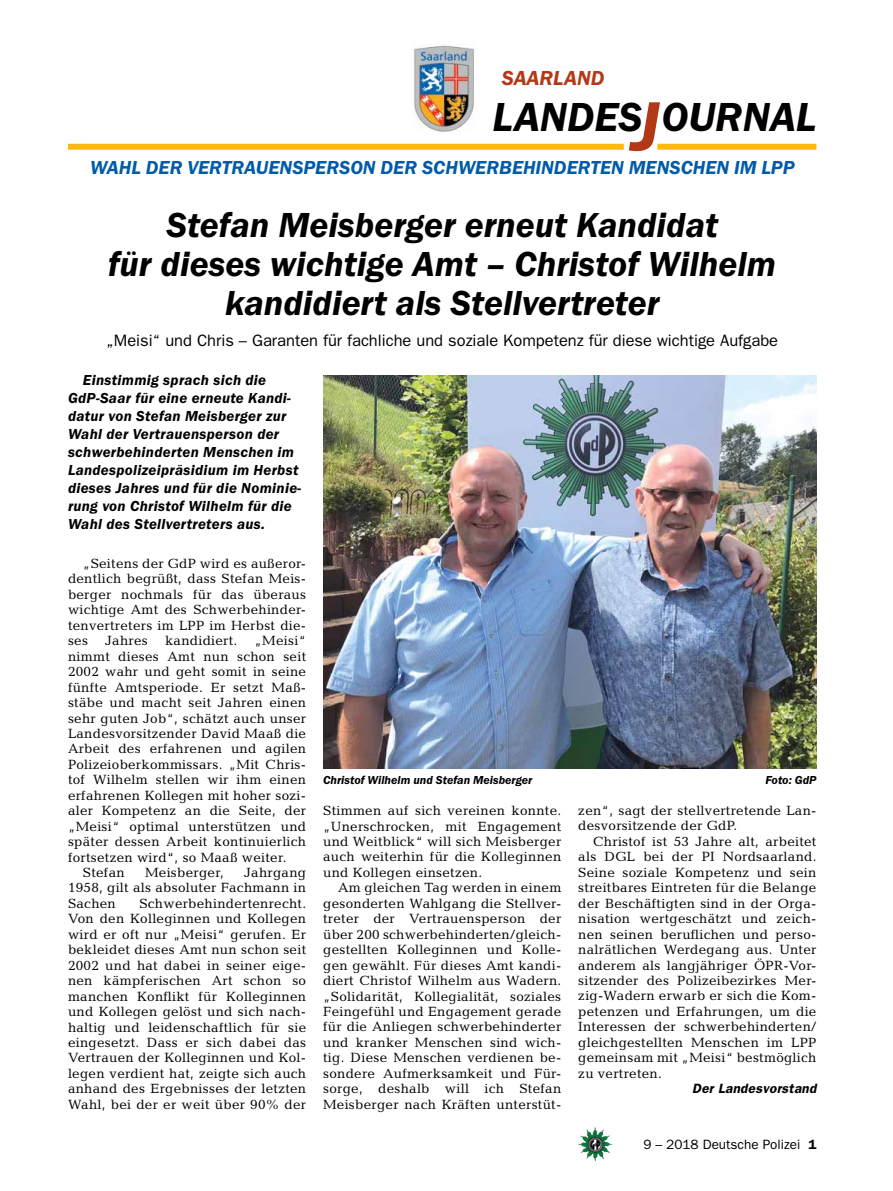
<style>
.page{position:relative;width:893px;height:1191px;background:#fff}
.page>*{position:absolute;margin:0;border:0;box-sizing:border-box;transform-origin:0 0}
.t1{font:italic 600 42px "Franklin Gothic Itc T";color:#000}
.t2{font:italic 600 36px/39px "Franklin Gothic Itc T";color:#000;text-align:center}
.t3{font:italic 600 21px "Franklin Gothic Itc T";color:#b33916}
.t4{font:italic 600 19.5px "Franklin Gothic Itc T";color:#005baa}
.t5{font:16.5px "Franklin Gothic";color:#000}
.t6{font:italic 600 15px/18px "Franklin Gothic Itc T";letter-spacing:.02em;color:#000}
.t7{font:13.5px/15.5px "Candida";letter-spacing:.02em;color:#000;text-align:justify}
.t8{font:13.5px "Franklin Gothic";color:#000}
.t9{font:italic 600 13.5px "Franklin Gothic";letter-spacing:.02em;color:#000}
.t10{font:italic 600 12px "Franklin Gothic Itc T";color:#000}
.s1{font-size:72px;color:#b33916}
.s2{font-weight:600}
</style>
<div class="page">
<img style="left:578px;top:1127px;width:17px;height:25px">
<img style="left:414px;top:45px;width:60px;height:87px">
<div style="left:657px;top:144px;width:159px;height:6px;background:#fdb913"></div>
<div style="left:68px;top:144px;width:556px;height:6px;background:#fdb913"></div>
<img style="left:323px;top:375px;width:493px;height:394px">
<h3 class="t3" style="left:502px;top:66px;width:104px">SAARLAND</h3>
<h1 class="t1" style="left:492px;top:93px;width:325px">LANDES<span class="s1">J</span>OURNAL</h1>
<h3 class="t4" style="left:90px;top:156px;width:706px">WAHL DER VERTRAUENSPERSON DER SCHWERBEHINDERTEN MENSCHEN IM LPP</h3>
<h2 class="t2" style="left:108px;top:204px;width:670px">Stefan Meisberger erneut Kandidat<br>für dieses wichtige Amt – Christof Wilhelm kandidiert als Stellvertreter</h2>
<p class="t5" style="left:106px;top:331px;width:673px">„Meisi“ und Chris – Garanten für fachliche und soziale Kompetenz für diese wichtige Aufgabe</p>
<p class="t6" style="left:68px;top:371px;width:235px;text-indent:15px">Einstimmig sprach sich die<br>GdP-Saar für eine erneute Kandi&shy;datur von Stefan Meisberger zur<br>Wahl der Vertrauensperson der schwerbehinderten Menschen im<br>Landespolizeipräsidium im Herbst dieses Jahres und für die Nominie&shy;rung von Christof Wilhelm für die<br>Wahl des Stellvertreters aus.</p>
<p class="t7" style="left:68px;top:556px;width:240px;text-indent:15px">„Seitens der GdP wird es außeror&shy;dentlich begrüßt, dass Stefan Meis&shy;berger nochmals für das überaus wichtige Amt des Schwerbehinder&shy;tenvertreters im LPP im Herbst die&shy;ses</p>
<p class="t7" style="left:105px;top:633px;width:44px">Jahres</p>
<p class="t7" style="left:165px;top:633px;width:74px">kandidiert.</p>
<p class="t7" style="left:255px;top:633px;width:53px">„Meisi“</p>
<p class="t7" style="left:68px;top:648px;width:240px">nimmt dieses Amt nun schon seit</p>
<p class="t7" style="left:68px;top:664px;width:240px">2002 wahr und geht somit in seine</p>
<p class="t7" style="left:68px;top:679px;width:240px">fünfte Amtsperiode. Er setzt Maß-</p>
<p class="t7" style="left:68px;top:695px;width:240px">stäbe und macht seit Jahren einen</p>
<p class="t7" style="left:68px;top:710px;width:240px">sehr guten Job“, schätzt auch unser</p>
<p class="t7" style="left:68px;top:725px;width:240px">Landesvorsitzender David Maaß die</p>
<p class="t7" style="left:68px;top:741px;width:240px">Arbeit des erfahrenen und agilen</p>
<p class="t7" style="left:68px;top:756px;width:240px">Polizeioberkommissars. „Mit Chris-</p>
<p class="t7" style="left:68px;top:772px;width:240px">tof Wilhelm stellen wir ihm einen</p>
<p class="t7" style="left:68px;top:787px;width:240px">erfahrenen Kollegen mit hoher sozi-</p>
<p class="t7" style="left:68px;top:803px;width:240px">aler Kompetenz an die Seite, der</p>
<p class="t7" style="left:68px;top:818px;width:240px">„Meisi“ optimal unterstützen und</p>
<p class="t7" style="left:68px;top:834px;width:240px">später dessen Arbeit kontinuierlich</p>
<p class="t7" style="left:68px;top:849px;width:220px">fortsetzen wird“, so Maaß weiter.</p>
<p class="t7" style="left:83px;top:864px;width:43px">Stefan</p>
<p class="t7" style="left:145px;top:864px;width:80px">Meisberger,</p>
<p class="t7" style="left:68px;top:864px;width:240px;text-indent:176px">Jahrgang 1958, gilt als absoluter Fachmann in Sachen</p>
<p class="t7" style="left:68px;top:895px;width:240px;text-indent:71px">Schwerbehindertenrecht.<br>Von den Kolleginnen und Kollegen wird er oft nur „Meisi“ gerufen. Er bekleidet dieses Amt nun schon seit 2002 und hat dabei in seiner eige&shy;nen kämpferischen Art schon so manchen Konflikt für Kolleginnen und Kollegen gelöst und sich nach&shy;haltig und leidenschaftlich für sie eingesetzt. Dass er sich dabei das Vertrauen der Kolleginnen und Kol&shy;legen verdient hat, zeigte sich auch anhand des Ergebnisses der letzten Wahl, bei der er weit über 90% der</p>
<p class="t10" style="left:323px;top:773px;width:211px">Christof Wilhelm und Stefan Meisberger</p>
<p class="t10" style="left:765px;top:773px;width:53px">Foto: GdP</p>
<p class="t7" style="left:323px;top:803px;width:240px">Stimmen auf sich vereinen konnte. „Unerschrocken, mit Engagement und Weitblick“ will sich Meisberger auch weiterhin für die Kolleginnen und Kollegen einsetzen.</p>
<p class="t7" style="left:323px;top:880px;width:240px;text-indent:15px">Am gleichen Tag werden in einem gesonderten Wahlgang die Stellver&shy;treter der Vertrauensperson der über 200 schwerbehinderten/gleich&shy;gestellten Kolleginnen und Kolle&shy;gen gewählt. Für dieses Amt kandi&shy;diert Christof Wilhelm aus Wadern. „Solidarität, Kollegialität, soziales Feingefühl und Engagement gerade für die Anliegen schwerbehinderter und kranker Menschen sind wich&shy;tig. Diese Menschen verdienen be&shy;sondere Aufmerksamkeit und Für&shy;sorge, deshalb will ich Stefan Meisberger nach Kräften unterstüt-</p>
<p class="t7" style="left:578px;top:802px;width:240px">zen“, sagt der stellvertretende Lan&shy;desvorsitzende der GdP.</p>
<p class="t7" style="left:578px;top:833px;width:240px;text-indent:15px">Christof ist 53 Jahre alt, arbeitet als DGL bei der PI Nordsaarland.<br>Seine soziale Kompetenz und sein streitbares Eintreten für die Belange der Beschäftigten sind in der Orga&shy;nisation wertgeschätzt und zeich&shy;nen seinen beruflichen und perso&shy;nalrätlichen Werdegang aus. Unter anderem als langjähriger ÖPR-Vor&shy;sitzender des Polizeibezirkes Mer&shy;zig-Wadern erwarb er sich die Kom&shy;petenzen und Erfahrungen, um die Interessen der schwerbehinderten/ gleichgestellten Menschen im LPP gemeinsam mit „Meisi“ bestmöglich zu vertreten.</p>
<p class="t9" style="left:692px;top:1080px;width:126px">Der Landesvorstand</p>
<p class="t8" style="left:643px;top:1136px;width:175px">9 – 2018 Deutsche Polizei <span class="s2">1</span></p>
</div>
